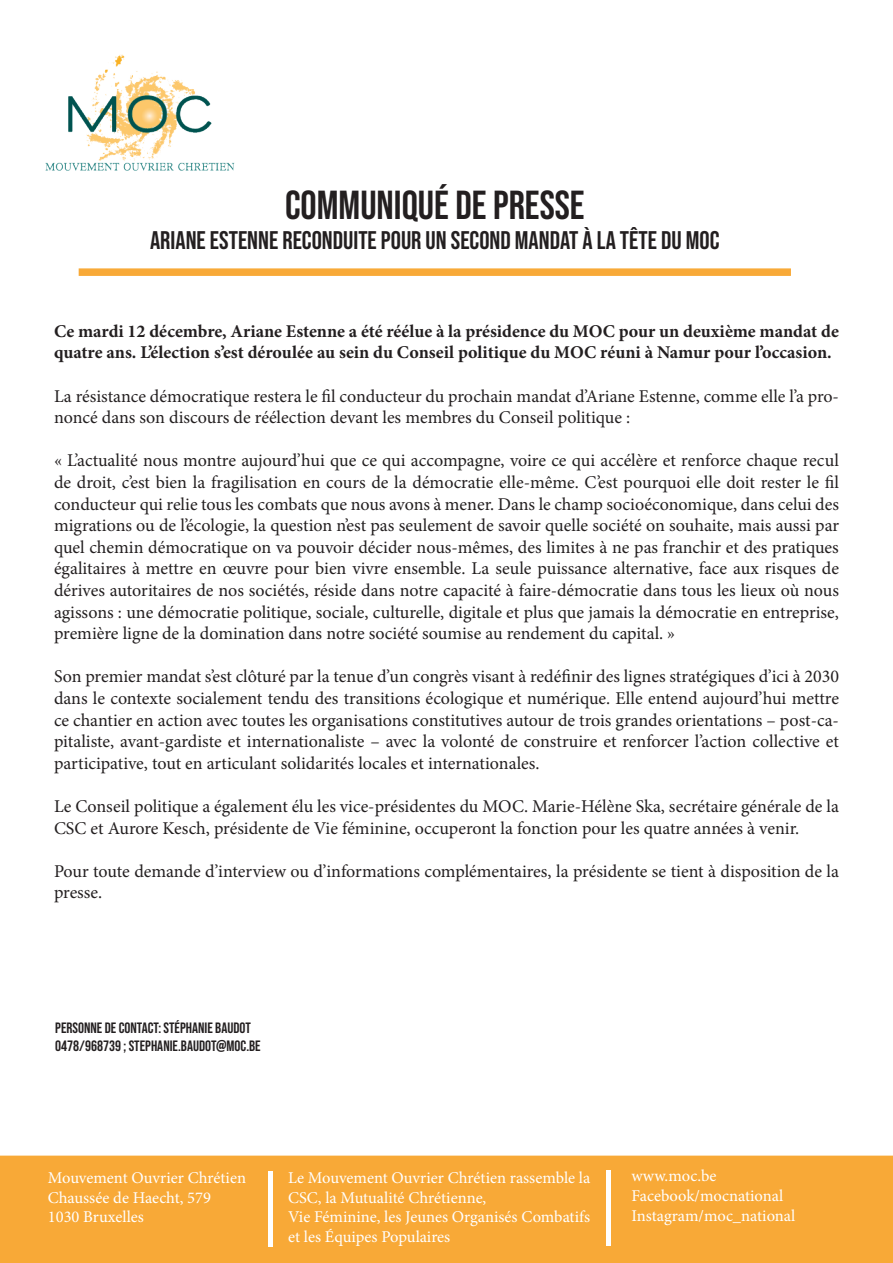
<style>
.page{position:relative;width:893px;height:1263px;background:#fff}
.page>*{position:absolute;margin:0;border:0;box-sizing:border-box;transform-origin:0 0}
.t1{font:40.5px "Bebas Neue";color:#231f20}
.t2{font:25.5px "Bebas Neue";color:#231f20}
.t3{font:18px/21.6px "Minion Pro";color:#231f20}
.t4{font:700 18px/21.6px "Minion Pro";color:#231f20}
.t5{font:16.5px/19.8px "Minion Pro";color:#fff}
.t6{font:15px "Bebas Neue";color:#231f20}
</style>
<div class="page">
<svg style="left:79px;top:268px;width:712px;height:8px;background:#f8ae43"></svg>
<img style="left:46px;top:54px;width:189px;height:116px">
<div style="left:1px;top:1156px;width:891px;height:106px;background:#f8a937"></div>
<div style="left:0;top:1155px;width:893px;height:108px;border:2px solid #f8a937"></div>
<hr style="left:268px;top:1172px;width:4px;height:75px;background:#fff">
<div style="left:606px;top:1171px;width:5px;height:75px;background:#fff"></div>
<p class="t1" style="left:285px;top:182px;width:301px">COMMUNIQUÉ DE PRESSE</p>
<p class="t2" style="left:150px;top:226px;width:571px">ARIANE ESTENNE RECONDUITE POUR UN SECOND MANDAT À LA TÊTE DU MOC</p>
<p class="t4" style="left:54px;top:320px;width:786px">Ce mardi 12 décembre, Ariane Estenne a été réélue à la présidence du MOC pour un deuxième mandat de quatre ans. L’élection s’est déroulée au sein du Conseil politique du MOC réuni à Namur pour l’occasion.</p>
<p class="t3" style="left:54px;top:385px;width:786px">La résistance démocratique restera le fil conducteur du prochain mandat d’Ariane Estenne, comme elle l’a pro&shy;noncé dans son discours de réélection devant les membres du Conseil politique :</p>
<p class="t3" style="left:54px;top:450px;width:787px;text-align:justify">« L’actualité nous montre aujourd’hui que ce qui accompagne, voire ce qui accélère et renforce chaque recul de droit, c’est bien la fragilisation en cours de la démocratie elle-même. C’est pourquoi elle doit rester le fil conducteur qui relie tous les combats que nous avons à mener. Dans le champ socioéconomique, dans celui des migrations ou de l’écologie, la question n’est pas seulement de savoir quelle société on souhaite, mais aussi par quel chemin démocratique on va pouvoir décider nous-mêmes, des limites à ne pas franchir et des pratiques égalitaires à mettre en œuvre pour bien vivre ensemble. La seule puissance alternative, face aux risques de dérives autoritaires de nos sociétés, réside dans notre capacité à faire-démocratie dans tous les lieux où nous agissons : une démocratie politique, sociale, culturelle, digitale et plus que jamais la démocratie en entreprise, première ligne de la domination dans notre société soumise au rendement du capital. »</p>
<p class="t3" style="left:54px;top:666px;width:786px;text-align:justify">Son premier mandat s’est clôturé par la tenue d’un congrès visant à redéfinir des lignes stratégiques d’ici à 2030 dans le contexte socialement tendu des transitions écologique et numérique. Elle entend aujourd’hui mettre ce chantier en action avec toutes les organisations constitutives autour de trois grandes orientations – post-ca&shy;pitaliste, avant-gardiste et internationaliste – avec la volonté de construire et renforcer l’action collective et participative, tout en articulant solidarités locales et internationales.</p>
<p class="t3" style="left:54px;top:795px;width:786px">Le Conseil politique a également élu les vice-présidentes du MOC. Marie-Hélène Ska, secrétaire générale de la<br>CSC et Aurore Kesch, présidente de Vie féminine, occuperont la fonction pour les quatre années à venir.</p>
<p class="t3" style="left:54px;top:860px;width:786px">Pour toute demande d’interview ou d’informations complémentaires, la présidente se tient à disposition de la presse.</p>
<p class="t6" style="left:55px;top:1019px;width:197px">PERSONNE DE CONTACT: STÉPHANIE BAUDOT</p>
<p class="t6" style="left:55px;top:1037px;width:207px">0478/968739 ; STEPHANIE.BAUDOT@MOC.BE</p>
<p class="t5" style="left:48px;top:1167px;width:200px">Mouvement Ouvrier Chrétien<br>Chaussée de Haecht, 579</p>
<p class="t5" style="left:48px;top:1207px;width:98px">1030 Bruxelles</p>
<p class="t5" style="left:288px;top:1167px;width:304px">Le Mouvement Ouvrier Chrétien rassemble la<br>CSC, la Mutualité Chrétienne,</p>
<p class="t5" style="left:288px;top:1207px;width:303px">Vie Féminine, les Jeunes Organisés Combatifs et les Équipes Populaires</p>
<p class="t5" style="left:631px;top:1166px;width:87px">www.moc.be</p>
<p class="t5" style="left:631px;top:1186px;width:153px">Facebook/mocnational</p>
<p class="t5" style="left:631px;top:1206px;width:165px">Instagram/moc_national</p>
</div>
